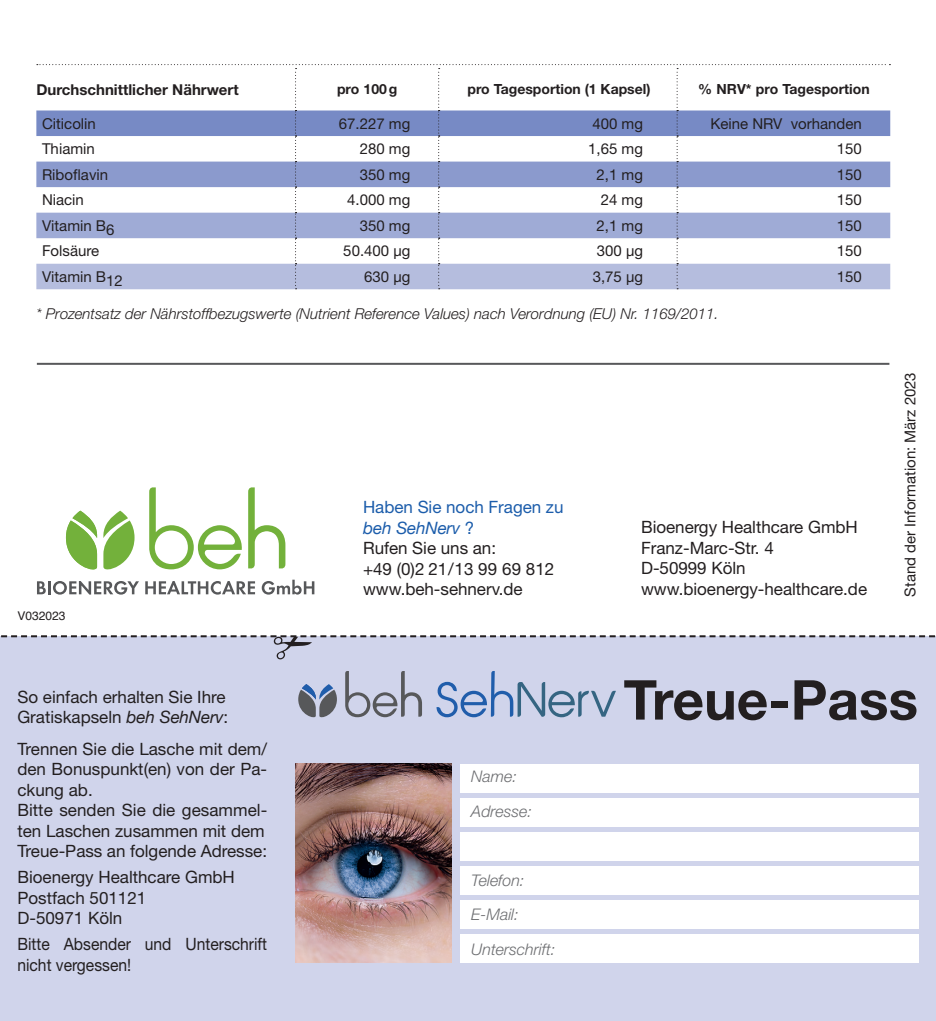
<style>
.page{position:relative;width:936px;height:1021px;background:#fff}
.page>*{position:absolute;margin:0;border:0;box-sizing:border-box;transform-origin:0 0}
.t1{font:700 55px "Helvetica Neue LT Std";color:#231f20}
.t2{font:17px/20.4px "Helvetica Neue LT Pro";color:#231f20}
.t3{font:17px/20.4px "Helvetica Neue LT Pro";color:#231f20;scale:.92 1}
.t4{font:17px "Helvetica Neue LT Pro";color:#1c5dab}
.t5{font:italic 17px "Helvetica Neue";letter-spacing:-.01em;color:#1c5dab}
.t6{font:italic 300 16px/34.4px "Helvetica Neue LT Std";color:#6c6d70}
.t7{font:15px "Helvetica Neue LT Std";color:#231f20}
.t8{font:italic 300 15px "Helvetica Neue LT Std";color:#231f20}
.t9{font:15px "Helvetica Neue LT Pro";color:#231f20}
.t10{font:700 15px "Helvetica Neue LT Std";color:#231f20}
.t11{font:700 14px "Helvetica Neue LT Std";color:#231f20}
.t12{font:12px "Helvetica";color:#231f20}
.s1{font-family:"Helvetica Neue LT Pro";font-style:normal}
.s2{font-family:"Helvetica Neue";font-style:italic}
</style>
<div class="page">
<div style="left:0;top:659px;width:935px;height:361px;background:#d0d4eb"></div>
<div style="left:461px;top:763px;width:457px;height:29px;background:#fff"></div>
<div style="left:461px;top:797px;width:457px;height:29px;background:#fff"></div>
<div style="left:461px;top:831px;width:457px;height:29px;background:#fff"></div>
<div style="left:461px;top:865px;width:457px;height:29px;background:#fff"></div>
<div style="left:461px;top:899px;width:457px;height:29px;background:#fff"></div>
<div style="left:461px;top:934px;width:457px;height:28px;background:#fff"></div>
<svg style="left:66px;top:510px;width:31px;height:60px"></svg>
<svg style="left:103px;top:510px;width:31px;height:60px"></svg>
<svg style="left:149px;top:487px;width:93px;height:82px"></svg>
<svg style="left:248px;top:487px;width:37px;height:81px"></svg>
<svg style="left:37px;top:581px;width:102px;height:13px"></svg>
<svg style="left:145px;top:581px;width:110px;height:13px"></svg>
<svg style="left:262px;top:579px;width:52px;height:15px"></svg>
<hr style="left:37px;top:363px;width:852px;height:2px;background:#57585a">
<svg style="left:0;top:635px;width:935px;height:24px;background:#c4c8dd"></svg>
<img style="left:295px;top:763px;width:156px;height:199px">
<svg style="left:298px;top:684px;width:39px;height:34px"></svg>
<svg style="left:345px;top:671px;width:77px;height:46px;background:#b2b5c7"></svg>
<svg style="left:436px;top:671px;width:180px;height:46px;background:#acbbd8"></svg>
<svg style="left:36px;top:64px;width:854px;height:225px"></svg>
<p class="t10" style="left:36px;top:80px;width:204px">Durchschnittlicher Nährwert</p>
<p class="t11" style="left:337px;top:81px;width:62px">pro 100g</p>
<p class="t11" style="left:467px;top:81px;width:185px">pro Tagesportion (1 Kapsel)</p>
<p class="t11" style="left:698px;top:81px;width:173px">% NRV* pro Tagesportion</p>
<p class="t7" style="left:42px;top:114px;width:55px">Citicolin</p>
<p class="t7" style="left:339px;top:114px;width:73px">67.227 mg</p>
<p class="t7" style="left:592px;top:114px;width:52px">400 mg</p>
<p class="t7" style="left:710px;top:114px;width:153px">Keine NRV vorhanden</p>
<p class="t7" style="left:42px;top:140px;width:54px">Thiamin</p>
<p class="t7" style="left:360px;top:140px;width:52px">280 mg</p>
<p class="t7" style="left:588px;top:140px;width:56px">1,65 mg</p>
<p class="t7" style="left:836px;top:140px;width:27px">150</p>
<p class="t7" style="left:42px;top:165px;width:68px">Riboflavin</p>
<p class="t7" style="left:360px;top:165px;width:52px">350 mg</p>
<p class="t7" style="left:596px;top:165px;width:48px">2,1 mg</p>
<p class="t7" style="left:836px;top:165px;width:27px">150</p>
<p class="t7" style="left:42px;top:191px;width:43px">Niacin</p>
<p class="t7" style="left:347px;top:191px;width:65px">4.000 mg</p>
<p class="t7" style="left:600px;top:191px;width:44px">24 mg</p>
<p class="t7" style="left:836px;top:191px;width:27px">150</p>
<p class="t7" style="left:42px;top:216px;width:74px">Vitamin B6</p>
<p class="t7" style="left:360px;top:216px;width:52px">350 mg</p>
<p class="t7" style="left:596px;top:216px;width:48px">2,1 mg</p>
<p class="t7" style="left:836px;top:216px;width:27px">150</p>
<p class="t7" style="left:42px;top:242px;width:59px">Folsäure</p>
<p class="t7" style="left:343px;top:242px;width:68px">50.400 µg</p>
<p class="t7" style="left:597px;top:242px;width:48px">300 µg</p>
<p class="t7" style="left:836px;top:242px;width:27px">150</p>
<p class="t7" style="left:42px;top:267px;width:82px">Vitamin B12</p>
<p class="t7" style="left:364px;top:267px;width:48px">630 µg</p>
<p class="t7" style="left:592px;top:267px;width:52px">3,75 µg</p>
<p class="t7" style="left:836px;top:267px;width:27px">150</p>
<p class="t8" style="left:36px;top:305px;width:683px">* Prozentsatz der Nährstoffbezugswerte (Nutrient Reference Values) nach Verordnung (EU) Nr. 1169/2011.</p>
<p class="t12" style="left:17px;top:606px;width:50px">V032023</p>
<p class="t4" style="left:363px;top:496px;width:202px">Haben Sie noch Fragen zu</p>
<p class="t5" style="left:363px;top:515px;width:113px">beh SehNerv <span class="s1">?</span></p>
<p class="t2" style="left:363px;top:537px;width:193px">Rufen Sie uns an:<br>+49 (0)2 21/13 99 69 812 www.beh-sehnerv.de</p>
<p class="t2" style="left:641px;top:517px;width:227px">Bioenergy Healthcare GmbH<br>Franz-Marc-Str. 4<br>D-50999 Köln www.bioenergy-healthcare.de</p>
<p class="t9" style="left:900px;top:596px;width:226px;rotate:-90deg">Stand der Information: März 2023</p>
<p class="t2" style="left:17px;top:686px;width:212px">So einfach erhalten Sie Ihre<br>Gratiskapseln <span class="s2">beh SehNerv</span>:</p>
<p class="t2" style="left:17px;top:738px;width:251px">Trennen Sie die Lasche mit dem/ den Bonuspunkt(en) von der Pa&shy;ckung ab.<br>Bitte senden Sie die gesammel&shy;ten Laschen zusammen mit dem<br>Treue-Pass an folgende Adresse:</p>
<p class="t2" style="left:17px;top:866px;width:219px">Bioenergy Healthcare GmbH<br>Postfach 501121<br>D-50971 Köln</p>
<p class="t3" style="left:17px;top:933px;width:273px">Bitte Absender und Unterschrift nicht vergessen!</p>
<p class="t6" style="left:471px;top:759px;width:62px">Name:<br>Adresse:</p>
<p class="t6" style="left:471px;top:862px;width:85px">Telefon:<br>E-Mail:<br>Unterschrift:</p>
<h1 class="t1" style="left:623px;top:666px;width:296px">Treue-Pass</h1>
</div>
